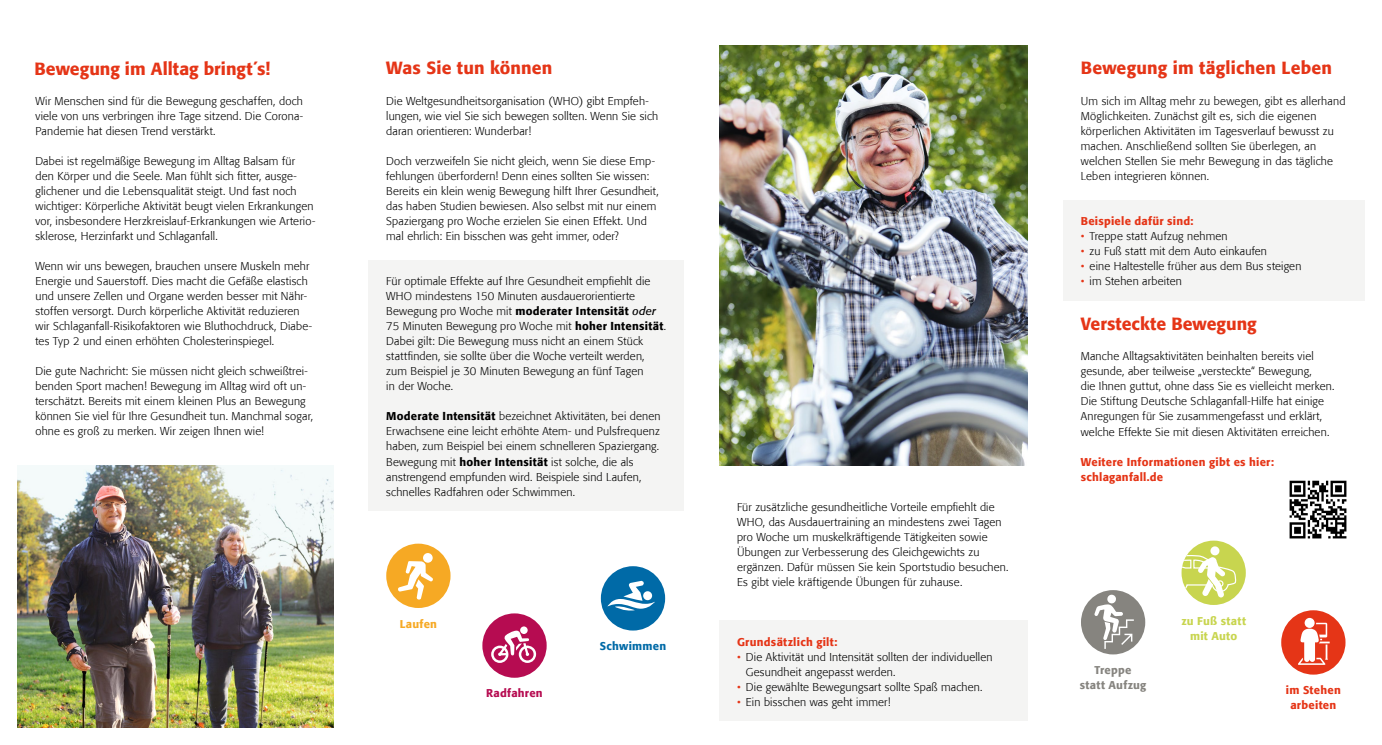
<style>
.page{position:relative;width:1382px;height:745px;background:#fff}
.page>*{position:absolute;margin:0;border:0;box-sizing:border-box;transform-origin:0 0}
.t1{font:500 17.5px "Formata";letter-spacing:.005em;color:#e53517}
.t2{font:300 11.25px/15px "Formata";letter-spacing:.015em;color:#000}
.t3{font:500 11.25px/15px "Formata";letter-spacing:.025em;color:#e53517;text-align:center}
.t4{font:500 11.25px/15px "Formata";letter-spacing:.025em;color:#86847f;text-align:center}
.t5{font:500 11.25px/15px "Formata";letter-spacing:.025em;color:#c8d54f;text-align:center}
.t6{font:500 11.25px "Formata";letter-spacing:.02em;color:#b60c51}
.t7{font:500 11.25px "Formata";letter-spacing:.025em;color:#006aa7}
.t8{font:500 11.25px "Formata";letter-spacing:.025em;color:#f6a924}
.s1{font-weight:500}
.s2{font-weight:400;font-style:italic}
.s3{color:#e53517}
</style>
<div class="page">
<div style="left:369px;top:259px;width:315px;height:251px;background:#f4f4f3"></div>
<div style="left:719px;top:620px;width:309px;height:100px;background:#f4f4f3"></div>
<div style="left:1063px;top:200px;width:301px;height:100px;background:#f4f4f3"></div>
<img style="left:18px;top:465px;width:315px;height:261px">
<img style="left:719px;top:45px;width:309px;height:420px">
<div style="left:1181px;top:540px;width:65px;height:64px;background:#c8d54f;border-radius:50%"></div>
<svg style="left:1181px;top:545px;width:56px;height:52px"></svg>
<div style="left:601px;top:566px;width:64px;height:64px;background:#006aa7;border-radius:50%"></div>
<div style="left:1281px;top:610px;width:64px;height:64px;background:#e53517;border-radius:50%"></div>
<svg style="left:607px;top:580px;width:48px;height:31px"></svg>
<svg style="left:643px;top:590px;width:9px;height:10px"></svg>
<div style="left:386px;top:543px;width:64px;height:64px;background:#f6a924;border-radius:50%"></div>
<svg style="left:398px;top:560px;width:35px;height:39px"></svg>
<svg style="left:423px;top:552px;width:10px;height:10px"></svg>
<div style="left:482px;top:613px;width:65px;height:64px;background:#b60c51;border-radius:50%"></div>
<svg style="left:491px;top:630px;width:45px;height:32px"></svg>
<div style="left:520px;top:626px;width:8px;height:7px;background:#fff;border-radius:50%"></div>
<img style="left:1289px;top:480px;width:58px;height:59px">
<div style="left:1081px;top:589px;width:64px;height:65px;background:#86847f;border-radius:50%"></div>
<svg style="left:1094px;top:593px;width:40px;height:55px"></svg>
<svg style="left:1298px;top:622px;width:32px;height:42px"></svg>
<svg style="left:1305px;top:617px;width:10px;height:10px"></svg>
<h1 class="t1" style="left:35px;top:58px;width:237px">Bewegung im Alltag bringt´s!</h1>
<p class="t2" style="left:35px;top:94px;width:269px;text-align:justify">Wir Menschen sind für die Bewegung geschaffen, doch viele von uns verbringen ihre Tage sitzend. Die Corona-Pandemie hat diesen Trend verstärkt.</p>
<p class="t2" style="left:35px;top:154px;width:281px">Dabei ist regelmäßige Bewegung im Alltag Balsam für den Körper und die Seele. Man fühlt sich fitter, ausge&shy;glichener und die Lebensqualität steigt. Und fast noch wichtiger: Körperliche Aktivität beugt vielen Erkrankungen vor, insbesondere Herzkreislauf-Erkrankungen wie Arterio&shy;sklerose, Herzinfarkt und Schlaganfall.</p>
<p class="t2" style="left:35px;top:259px;width:278px">Wenn wir uns bewegen, brauchen unsere Muskeln mehr Energie und Sauerstoff. Dies macht die Gefäße elastisch und unsere Zellen und Organe werden besser mit Nähr&shy;stoffen versorgt. Durch körperliche Aktivität reduzieren wir Schlaganfall-Risikofaktoren wie Bluthochdruck, Diabe&shy;tes Typ 2 und einen erhöhten Cholesterinspiegel.</p>
<p class="t2" style="left:35px;top:364px;width:279px">Die gute Nachricht: Sie müssen nicht gleich schweißtrei&shy;benden Sport machen! Bewegung im Alltag wird oft un&shy;terschätzt. Bereits mit einem kleinen Plus an Bewegung können Sie viel für Ihre Gesundheit tun. Manchmal sogar, ohne es groß zu merken. Wir zeigen Ihnen wie!</p>
<h1 class="t1" style="left:386px;top:57px;width:168px">Was Sie tun können</h1>
<h1 class="t1" style="left:1081px;top:57px;width:253px">Bewegung im täglichen Leben</h1>
<p class="t2" style="left:386px;top:94px;width:274px">Die Weltgesundheitsorganisation (WHO) gibt Empfeh&shy;lungen, wie viel Sie sich bewegen sollten. Wenn Sie sich daran orientieren: Wunderbar!</p>
<p class="t2" style="left:386px;top:154px;width:274px">Doch verzweifeln Sie nicht gleich, wenn Sie diese Emp&shy;fehlungen überfordern! Denn eines sollten Sie wissen:<br>Bereits ein klein wenig Bewegung hilft Ihrer Gesundheit, das haben Studien bewiesen. Also selbst mit nur einem Spaziergang pro Woche erzielen Sie einen Effekt. Und mal ehrlich: Ein bisschen was geht immer, oder?</p>
<p class="t2" style="left:386px;top:274px;width:281px">Für optimale Effekte auf Ihre Gesundheit empfiehlt die WHO mindestens 150 Minuten ausdauerorientierte Bewegung pro Woche mit <span class="s1">moderater Intensität</span> <span class="s2">oder </span>75 Minuten Bewegung pro Woche mit <span class="s1">hoher Intensität</span>.<br>Dabei gilt: Die Bewegung muss nicht an einem Stück stattfinden, sie sollte über die Woche verteilt werden, zum Beispiel je 30 Minuten Bewegung an fünf Tagen<br>in der Woche.</p>
<p class="t2" style="left:386px;top:409px;width:276px"><span class="s1">Moderate Intensität</span> bezeichnet Aktivitäten, bei denen Erwachsene eine leicht erhöhte Atem- und Pulsfrequenz haben, zum Beispiel bei einem schnelleren Spaziergang.<br>Bewegung mit <span class="s1">hoher Intensität</span> ist solche, die als anstrengend empfunden wird. Beispiele sind Laufen, schnelles Radfahren oder Schwimmen.</p>
<p class="t2" style="left:1081px;top:94px;width:266px">Um sich im Alltag mehr zu bewegen, gibt es allerhand Möglichkeiten. Zunächst gilt es, sich die eigenen körperlichen Aktivitäten im Tagesverlauf bewusst zu machen. Anschließend sollten Sie überlegen, an welchen Stellen Sie mehr Bewegung in das tägliche Leben integrieren können.</p>
<p class="t3" style="left:1081px;top:213px;width:114px">Beispiele dafür sind:</p>
<p class="t2" style="left:1081px;top:229px;width:148px"><span class="s3">•</span> Treppe statt Aufzug nehmen</p>
<p class="t2" style="left:1081px;top:244px;width:188px"><span class="s3">•</span> zu Fuß statt mit dem Auto einkaufen</p>
<p class="t2" style="left:1081px;top:259px;width:222px"><span class="s3">•</span> eine Haltestelle früher aus dem Bus steigen</p>
<p class="t2" style="left:1081px;top:274px;width:103px"><span class="s3">•</span> im Stehen arbeiten</p>
<h1 class="t1" style="left:1081px;top:313px;width:177px">Versteckte Bewegung</h1>
<p class="t2" style="left:1081px;top:349px;width:255px">Manche Alltagsaktivitäten beinhalten bereits viel gesunde, aber teilweise „versteckte“ Bewegung,<br>die Ihnen guttut, ohne dass Sie es vielleicht merken.<br>Die Stiftung Deutsche Schlaganfall-Hilfe hat einige Anregungen für Sie zusammengefasst und erklärt, welche Effekte Sie mit diesen Aktivitäten erreichen.</p>
<p class="t3" style="left:1081px;top:453px;width:195px;text-align:left">Weitere Informationen gibt es hier: schlaganfall.de</p>
<p class="t2" style="left:737px;top:499px;width:273px">Für zusätzliche gesundheitliche Vorteile empfiehlt die WHO, das Ausdauertraining an mindestens zwei Tagen pro Woche um muskelkräftigende Tätigkeiten sowie Übungen zur Verbesserung des Gleichgewichts zu ergänzen. Dafür müssen Sie kein Sportstudio besuchen.<br>Es gibt viele kräftigende Übungen für zuhause.</p>
<p class="t8" style="left:400px;top:616px;width:39px">Laufen</p>
<p class="t6" style="left:486px;top:686px;width:58px">Radfahren</p>
<p class="t7" style="left:600px;top:639px;width:68px">Schwimmen</p>
<p class="t3" style="left:737px;top:633px;width:102px">Grundsätzlich gilt:</p>
<p class="t2" style="left:746px;top:649px;width:248px;text-indent:-9px"><span class="s3">•</span> Die Aktivität und Intensität sollten der individuellen<br>Gesundheit angepasst werden.</p>
<p class="t2" style="left:737px;top:679px;width:247px"><span class="s3">•</span> Die gewählte Bewegungsart sollte Spaß machen.</p>
<p class="t2" style="left:737px;top:694px;width:155px"><span class="s3">•</span> Ein bisschen was geht immer!</p>
<p class="t4" style="left:1080px;top:662px;width:68px">Treppe<br>statt Aufzug</p>
<p class="t5" style="left:1181px;top:612px;width:66px">zu Fuß statt mit Auto</p>
<p class="t3" style="left:1286px;top:682px;width:56px">im Stehen arbeiten</p>
</div>
